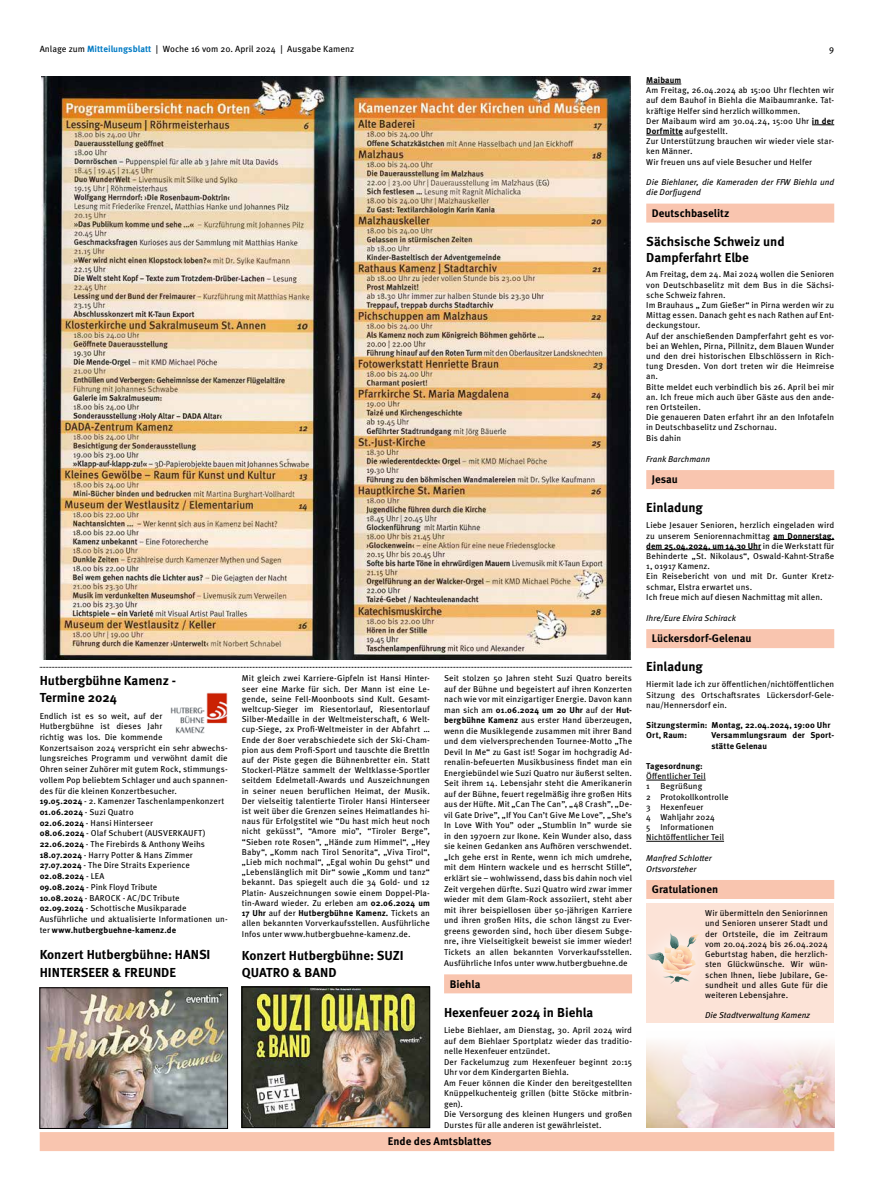
<style>
.page{position:relative;width:874px;height:1191px;background:#fff}
.page>*{position:absolute;margin:0;border:0;box-sizing:border-box;transform-origin:0 0}
.t1{font:700 13px/17.5px "Meta Pro";color:#000}
.t2{font:700 11px "Meta Pro";color:#000}
.t3{font:9px "Meta Pro";color:#000}
.t4{font:8.5px/10.2px "Meta Pro";letter-spacing:.01em;color:#000}
.t5{font:italic 8.5px/10.2px "Meta Pro";color:#000}
.t6{font:700 8.5px/10.2px "Meta Pro";letter-spacing:.01em;color:#000}
.s1{font-weight:700;color:#007bc4}
.s2{font-weight:700}
</style>
<div class="page">
<img style="left:42px;top:77px;width:588px;height:583px">
<img style="left:42px;top:989px;width:183px;height:137px">
<div style="left:40px;top:987px;width:187px;height:141px;border:1px solid #000"></div>
<img style="left:244px;top:988px;width:183px;height:137px">
<div style="left:242px;top:986px;width:187px;height:141px;border:1px solid #000"></div>
<img style="left:171px;top:692px;width:56px;height:41px">
<div style="left:444px;top:974px;width:187px;height:19px;background:#f9c5af"></div>
<hr style="left:646px;top:84px;width:35px;height:1px;background:#000">
<svg style="left:812px;top:124px;width:21px;height:1px"></svg>
<hr style="left:646px;top:135px;width:36px;height:1px;background:#000">
<div style="left:646px;top:204px;width:187px;height:19px;background:#f9c5af"></div>
<div style="left:646px;top:470px;width:187px;height:19px;background:#f9c5af"></div>
<hr style="left:772px;top:539px;width:61px;height:1px;background:#000">
<hr style="left:646px;top:549px;width:114px;height:1px;background:#000">
<div style="left:646px;top:629px;width:187px;height:19px;background:#f9c5af"></div>
<hr style="left:646px;top:779px;width:59px;height:1px;background:#000">
<hr style="left:646px;top:841px;width:77px;height:1px;background:#000">
<div style="left:646px;top:880px;width:187px;height:19px;background:#f9c5af"></div>
<div style="left:646px;top:903px;width:187px;height:119px;background:#fce3d7"></div>
<svg style="left:625px;top:933px;width:74px;height:61px"></svg>
<svg style="left:40px;top:667px;width:591px;height:1px"></svg>
<img style="left:646px;top:1041px;width:187px;height:86px">
<div style="left:40px;top:1132px;width:793px;height:19px;background:#f9c5af"></div>
<p class="t3" style="left:40px;top:42px;width:316px">Anlage zum <span class="s1">Mitteilungsblatt</span> | Woche 16 vom 20. April 2024 | Ausgabe Kamenz</p>
<p class="t3" style="left:828px;top:42px;width:7px">9</p>
<h1 class="t1" style="left:40px;top:670px;width:138px">Hutbergbühne Kamenz -<br>Termine 2024</h1>
<p class="t4" style="left:40px;top:709px;width:189px;line-height:10.7px">Endlich ist es so weit, auf der<br>Hutbergbühne ist dieses Jahr<br>richtig was los. Die kommende<br>Konzertsaison 2024 verspricht ein sehr abwechs&shy;lungsreiches Programm und verwöhnt damit die Ohren seiner Zuhörer mit gutem Rock, stimmungs&shy;vollem Pop beliebtem Schlager und auch spannen&shy;des für die kleinen Konzertbesucher.<br><span class="s2">19.05.2024</span> - 2. Kamenzer Taschenlampenkonzert <span class="s2">01.06.2024</span> - Suzi Quatro<br><span class="s2">02.06.2024</span> - Hansi Hinterseer<br><span class="s2">08.06.2024</span> - Olaf Schubert (AUSVERKAUFT)<br><span class="s2">22.06.2024</span> - The Firebirds &amp; Anthony Weihs <span class="s2">18.07.2024</span> - Harry Potter &amp; Hans Zimmer <span class="s2">27.07.2024</span> - The Dire Straits Experience <span class="s2">02.08.2024</span> - LEA<br><span class="s2">09.08.2024</span> - Pink Floyd Tribute<br><span class="s2">10.08.2024</span> - BAROCK - AC/DC Tribute<br><span class="s2">02.09.2024</span> - Schottische Musikparade Ausführliche und aktualisierte Informationen un&shy;ter <span class="s2">www.hutbergbuehne-kamenz.de</span></p>
<h1 class="t1" style="left:40px;top:945px;width:172px">Konzert Hutbergbühne: HANSI<br>HINTERSEER &amp; FREUNDE</h1>
<p class="t4" style="left:242px;top:672px;width:189px;text-align:justify">Mit gleich zwei Karriere-Gipfeln ist Hansi Hinter&shy;seer eine Marke für sich. Der Mann ist eine Le&shy;gende, seine Fell-Moonboots sind Kult. Gesamt&shy;weltcup-Sieger im Riesentorlauf, Riesentorlauf Silber-Medaille in der Weltmeisterschaft, 6 Welt&shy;cup-Siege, 2x Profi-Weltmeister in der Abfahrt … Ende der 80er verabschiedete sich der Ski-Cham&shy;pion aus dem Profi-Sport und tauschte die Brettln auf der Piste gegen die Bühnenbretter ein. Statt Stockerl-Plätze sammelt der Weltklasse-Sportler seitdem Edelmetall-Awards und Auszeichnungen in seiner neuen beruflichen Heimat, der Musik.<br>Der vielseitig talentierte Tiroler Hansi Hinterseer ist weit über die Grenzen seines Heimatlandes hi&shy;naus für Erfolgstitel wie “Du hast mich heut noch nicht geküsst”, “Amore mio”, “Tiroler Berge”, “Sieben rote Rosen”, „Hände zum Himmel“, „Hey Baby“, „Komm nach Tirol Senorita“, „Viva Tirol“, „Lieb mich nochmal“, „Egal wohin Du gehst“ und „Lebenslänglich mit Dir“ sowie „Komm und tanz“ bekannt. Das spiegelt auch die 34 Gold- und 12<br>Platin- Auszeichnungen sowie einem Doppel-Pla&shy;tin-Award wieder. Zu erleben am <span class="s2">02.06.2024 um 17 Uhr</span> auf der <span class="s2">Hutbergbühne Kamenz.</span> Tickets an allen bekannten Vorverkaufsstellen. Ausführliche Infos unter www.hutbergbuehne-kamenz.de.</p>
<h1 class="t1" style="left:242px;top:945px;width:163px;line-height:17px">Konzert Hutbergbühne: SUZI<br>QUATRO &amp; BAND</h1>
<p class="t4" style="left:444px;top:672px;width:189px;line-height:10.5px;text-align:justify">Seit stolzen 50 Jahren steht Suzi Quatro bereits auf der Bühne und begeistert auf ihren Konzerten nach wie vor mit einzigartiger Energie. Davon kann man sich am <span class="s2">01.06.2024 um 20 Uhr</span> auf der <span class="s2">Hut&shy;bergbühne Kamenz</span> aus erster Hand überzeugen, wenn die Musiklegende zusammen mit ihrer Band und dem vielversprechenden Tournee-Motto „The Devil In Me“ zu Gast ist! Sogar im hochgradig Ad&shy;renalin-befeuerten Musikbusiness findet man ein Energiebündel wie Suzi Quatro nur äußerst selten.<br>Seit ihrem 14. Lebensjahr steht die Amerikanerin auf der Bühne, feuert regelmäßig ihre großen Hits aus der Hüfte. Mit „Can The Can”, „48 Crash”, „De&shy;vil Gate Drive”, „If You Can’t Give Me Love”, „She’s In Love With You” oder „Stumblin In” wurde sie in den 1970ern zur Ikone. Kein Wunder also, dass sie keinen Gedanken ans Aufhören verschwendet. „Ich gehe erst in Rente, wenn ich mich umdrehe, mit dem Hintern wackele und es herrscht Stille“, erklärt sie – wohlwissend, dass bis dahin noch viel Zeit vergehen dürfte. Suzi Quatro wird zwar immer wieder mit dem Glam-Rock assoziiert, steht aber mit ihrer beispiellosen über 50-jährigen Karriere und ihren großen Hits, die schon längst zu Ever&shy;greens geworden sind, hoch über diesem Subge&shy;nre, ihre Vielseitigkeit beweist sie immer wieder!<br>Tickets an allen bekannten Vorverkaufsstellen.<br>Ausführliche Infos unter www.hutbergbuehne.de</p>
<p class="t2" style="left:449px;top:975px;width:32px">Biehla</p>
<h1 class="t1" style="left:444px;top:1003px;width:151px">Hexenfeuer 2024 in Biehla</h1>
<p class="t4" style="left:444px;top:1024px;width:189px;line-height:10.5px">Liebe Biehlaer, am Dienstag, 30. April 2024 wird auf dem Biehlaer Sportplatz wieder das traditio&shy;nelle Hexenfeuer entzündet.<br>Der Fackelumzug zum Hexenfeuer beginnt 20:15<br>Uhr vor dem Kindergarten Biehla.<br>Am Feuer können die Kinder den bereitgestellten Knüppelkuchenteig grillen (bitte Stöcke mitbrin&shy;gen).<br>Die Versorgung des kleinen Hungers und großen Durstes für alle anderen ist gewährleistet.</p>
<p class="t2" style="left:388px;top:1133px;width:105px">Ende des Amtsblattes</p>
<p class="t6" style="left:646px;top:74px;width:36px">Maibaum</p>
<p class="t4" style="left:646px;top:85px;width:189px">Am Freitag, 26.04.2024 ab 15:00 Uhr flechten wir auf dem Bauhof in Biehla die Maibaumranke. Tat&shy;kräftige Helfer sind herzlich willkommen.<br>Der Maibaum wird am 30.04.24, 15:00 Uhr <span class="s2">in der Dorfmitte</span> aufgestellt.<br>Zur Unterstützung brauchen wir wieder viele star&shy;ken Männer.<br>Wir freuen uns auf viele Besucher und Helfer</p>
<p class="t5" style="left:646px;top:176px;width:189px">Die Biehlaner, die Kameraden der FFW Biehla und die Dorfjugend</p>
<p class="t2" style="left:651px;top:204px;width:79px">Deutschbaselitz</p>
<h1 class="t1" style="left:646px;top:233px;width:140px;line-height:15.6px">Sächsische Schweiz und<br>Dampferfahrt Elbe</h1>
<p class="t4" style="left:646px;top:269px;width:189px">Am Freitag, dem 24. Mai 2024 wollen die Senioren von Deutschbaselitz mit dem Bus in die Sächsi&shy;sche Schweiz fahren.<br>Im Brauhaus „ Zum Gießer“ in Pirna werden wir zu Mittag essen. Danach geht es nach Rathen auf Ent&shy;deckungstour.<br>Auf der anschießenden Dampferfahrt geht es vor&shy;bei an Wehlen, Pirna, Pillnitz, dem Blauen Wunder und den drei historischen Elbschlössern in Rich&shy;tung Dresden. Von dort treten wir die Heimreise an.<br>Bitte meldet euch verbindlich bis 26. April bei mir an. Ich freue mich auch über Gäste aus den ande&shy;ren Ortsteilen.<br>Die genaueren Daten erfahrt ihr an den Infotafeln in Deutschbaselitz und Zschornau.<br>Bis dahin</p>
<p class="t5" style="left:646px;top:453px;width:66px">Frank Barchmann</p>
<p class="t2" style="left:651px;top:471px;width:27px">Jesau</p>
<h1 class="t1" style="left:646px;top:498px;width:58px">Einladung</h1>
<p class="t4" style="left:646px;top:519px;width:189px">Liebe Jesauer Senioren, herzlich eingeladen wird zu unserem Seniorennachmittag <span class="s2">am Donnerstag, dem 25.04.2024, um 14.30 Uhr</span> in die Werkstatt für Behinderte „St. Nikolaus“, Oswald-Kahnt-Straße 1, 01917 Kamenz.<br>Ein Reisebericht von und mit Dr. Gunter Kretz&shy;schmar, Elstra erwartet uns.<br>Ich freue mich auf diesen Nachmittag mit allen.</p>
<p class="t5" style="left:646px;top:612px;width:91px">Ihre/Eure Elvira Schirack</p>
<p class="t2" style="left:651px;top:630px;width:101px">Lückersdorf-Gelenau</p>
<h1 class="t1" style="left:646px;top:657px;width:58px">Einladung</h1>
<p class="t4" style="left:646px;top:678px;width:189px;text-align:justify">Hiermit lade ich zur öffentlichen/nichtöffentlichen Sitzung des Ortschaftsrates Lückersdorf-Gele&shy;nau/Hennersdorf ein.</p>
<p class="t6" style="left:646px;top:719px;width:185px">Sitzungstermin: Montag, 22.04.2024, 19:00 Uhr<br>Ort, Raum:</p>
<p class="t6" style="left:711px;top:729px;width:124px">Versammlungsraum der Sport&shy;stätte Gelenau</p>
<p class="t6" style="left:646px;top:760px;width:58px">Tagesordnung:</p>
<p class="t4" style="left:646px;top:770px;width:84px">Öffentlicher Teil<br>1 Begrüßung<br>2 Protokollkontrolle<br>3 Hexenfeuer<br>4 Wahljahr 2024<br>5 Informationen<br>Nichtöffentlicher Teil</p>
<p class="t5" style="left:646px;top:852px;width:67px;line-height:10.8px">Manfred Schlotter<br>Ortsvorsteher</p>
<p class="t2" style="left:651px;top:881px;width:68px">Gratulationen</p>
<p class="t4" style="left:704px;top:907px;width:124px;text-align:justify">Wir übermitteln den Seniorinnen und Senioren unserer Stadt und der Ortsteile, die im Zeitraum vom 20.04.2024 bis 26.04.2024<br>Geburtstag haben, die herzlich&shy;sten Glückwünsche. Wir wün&shy;schen Ihnen, liebe Jubilare, Ge&shy;sundheit und alles Gute für die weiteren Lebensjahre.</p>
<p class="t5" style="left:704px;top:1009px;width:106px">Die Stadtverwaltung Kamenz</p>
</div>
